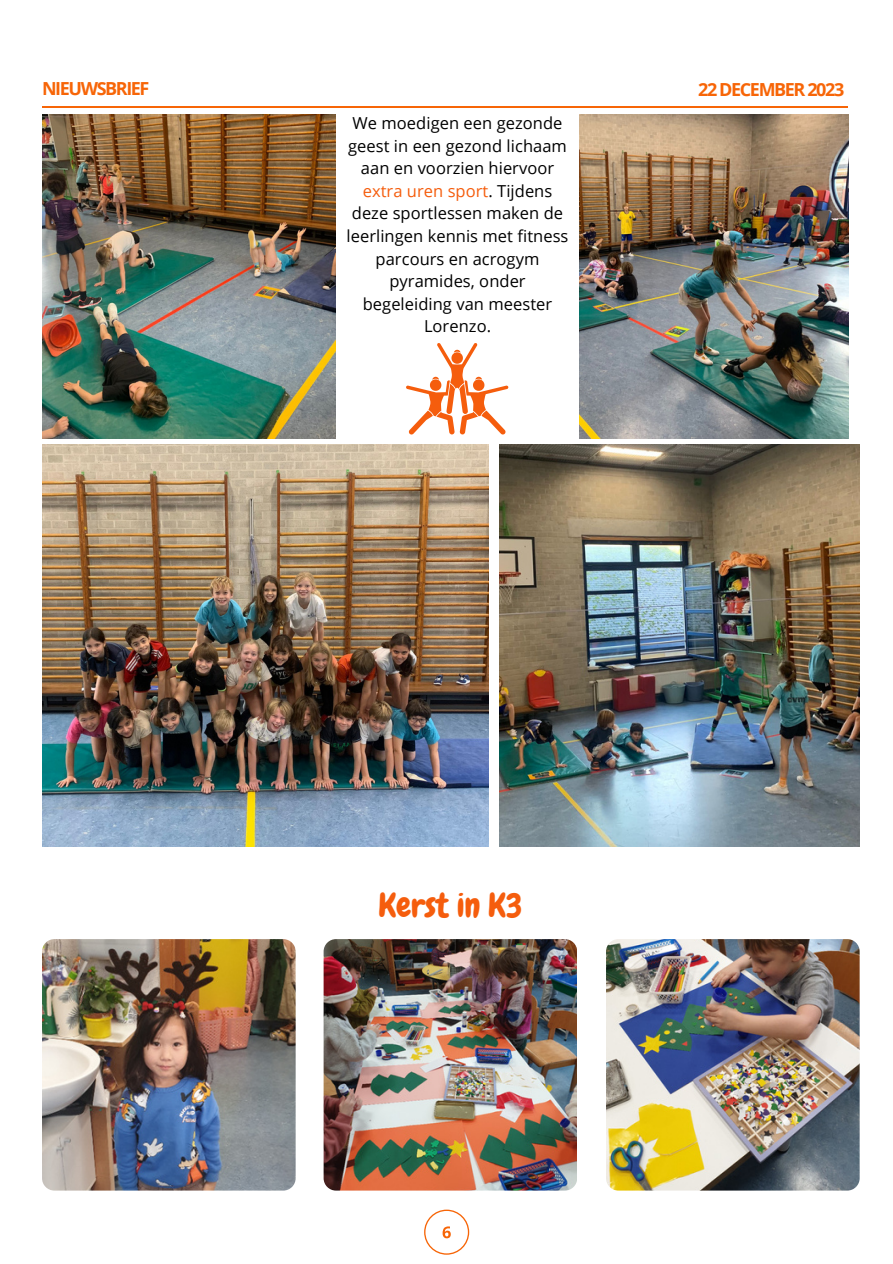
<style>
.page{position:relative;width:893px;height:1264px;background:#fff}
.page>*{position:absolute;margin:0;border:0;box-sizing:border-box;transform-origin:0 0}
.t1{font:33.6px "Chewy";color:#f55d0d}
.t2{font:700 18px "Open Sans";letter-spacing:-.075em;color:#f76507}
.t3{font:16.5px/22.5px "Open Sans";letter-spacing:.005em;color:#000;text-align:center}
.s1{color:#f55d0d}
</style>
<div class="page">
<hr style="left:42px;top:106px;width:805px;height:1px;background:#f76507">
<img style="left:42px;top:445px;width:447px;height:401px">
<img style="left:499px;top:445px;width:360px;height:401px">
<img style="left:579px;top:114px;width:269px;height:324px">
<img style="left:42px;top:114px;width:294px;height:324px">
<svg style="left:406px;top:343px;width:102px;height:91px"></svg>
<img style="left:42px;top:939px;width:253px;height:251px;border-radius:12px">
<img style="left:323px;top:939px;width:254px;height:251px;border-radius:12px">
<img style="left:606px;top:939px;width:253px;height:251px;border-radius:12px">
<svg style="left:424px;top:1209px;width:45px;height:45px"></svg>
<p class="t2" style="left:42px;top:76px;width:109px">NIEUWSBRIEF</p>
<p class="t2" style="left:698px;top:77px;width:147px">22 DECEMBER 2023</p>
<p class="t3" style="left:346px;top:112px;width:223px">We moedigen een gezonde geest in een gezond lichaam aan en voorzien hiervoor <span class="s1">extra uren sport</span>. Tijdens deze sportlessen maken de leerlingen kennis met fitness parcours en acrogym pyramides, onder begeleiding van meester<br>Lorenzo.</p>
<p class="t1" style="left:378px;top:884px;width:145px">Kerst in K3</p>
</div>
